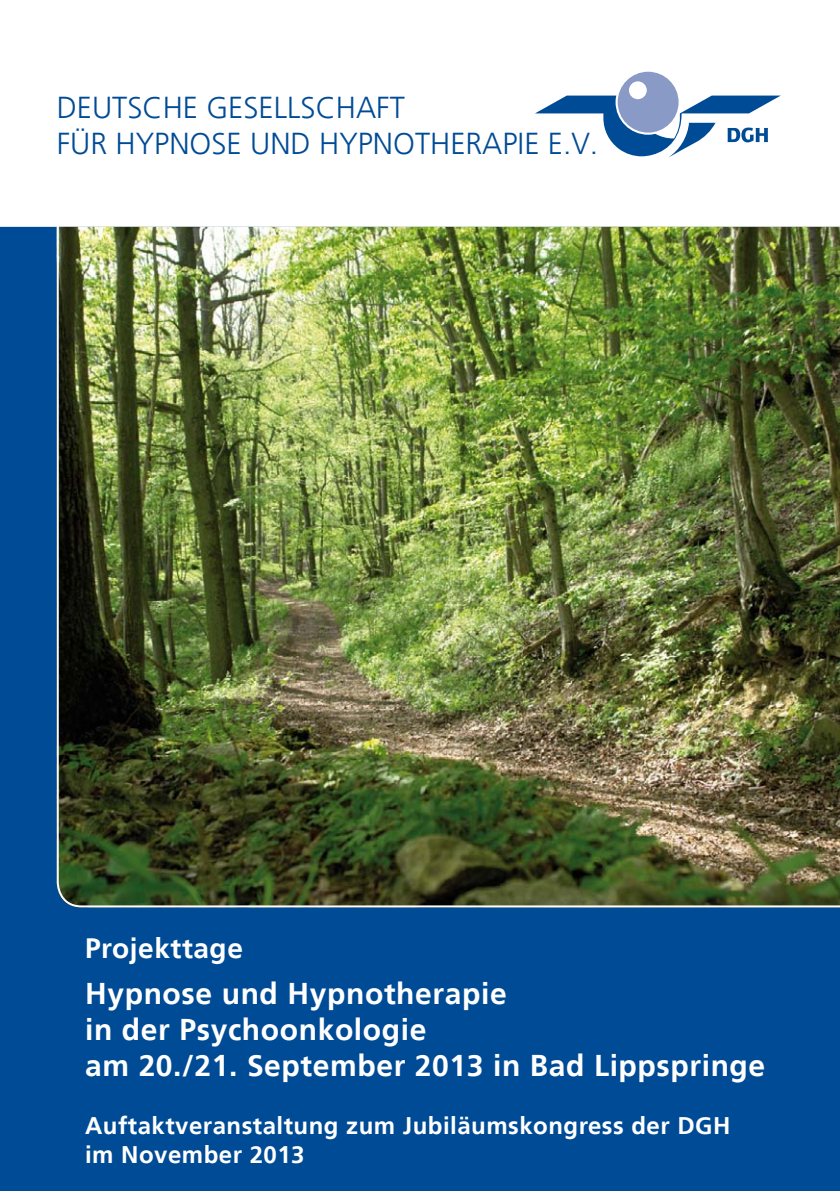
<style>
.page{position:relative;width:840px;height:1191px;background:#fff}
.page>*{position:absolute;margin:0;border:0;box-sizing:border-box;transform-origin:0 0}
.t1{font:300 30.2px "Frutiger LT";color:#004b95}
.t2{font:700 30px "Frutiger LT";letter-spacing:.02em;color:#fff}
.t3{font:700 28px "Frutiger LT";letter-spacing:.02em;color:#fff}
.t4{font:700 24px "Frutiger LT";letter-spacing:.02em;color:#fff}
</style>
<div class="page">
<div style="left:0;top:227px;width:839px;height:964px;background:#004b95"></div>
<svg style="left:535px;top:71px;width:245px;height:87px"></svg>
<img style="left:56px;top:226px;width:783px;height:682px">
<p class="t1" style="left:57px;top:90px;width:349px">DEUTSCHE GESELLSCHAFT</p>
<p class="t1" style="left:57px;top:127px;width:542px">FÜR HYPNOSE UND HYPNOTHERAPIE E.V.</p>
<p class="t3" style="left:85px;top:932px;width:159px">Projekttage</p>
<p class="t2" style="left:85px;top:976px;width:423px">Hypnose und Hypnotherapie</p>
<p class="t2" style="left:85px;top:1012px;width:342px">in der Psychoonkologie</p>
<p class="t2" style="left:85px;top:1048px;width:681px">am 20./21. September 2013 in Bad Lippspringe</p>
<p class="t4" style="left:85px;top:1111px;width:646px">Auftaktveranstaltung zum Jubiläumskongress der DGH</p>
<p class="t4" style="left:85px;top:1140px;width:221px">im November 2013</p>
</div>
